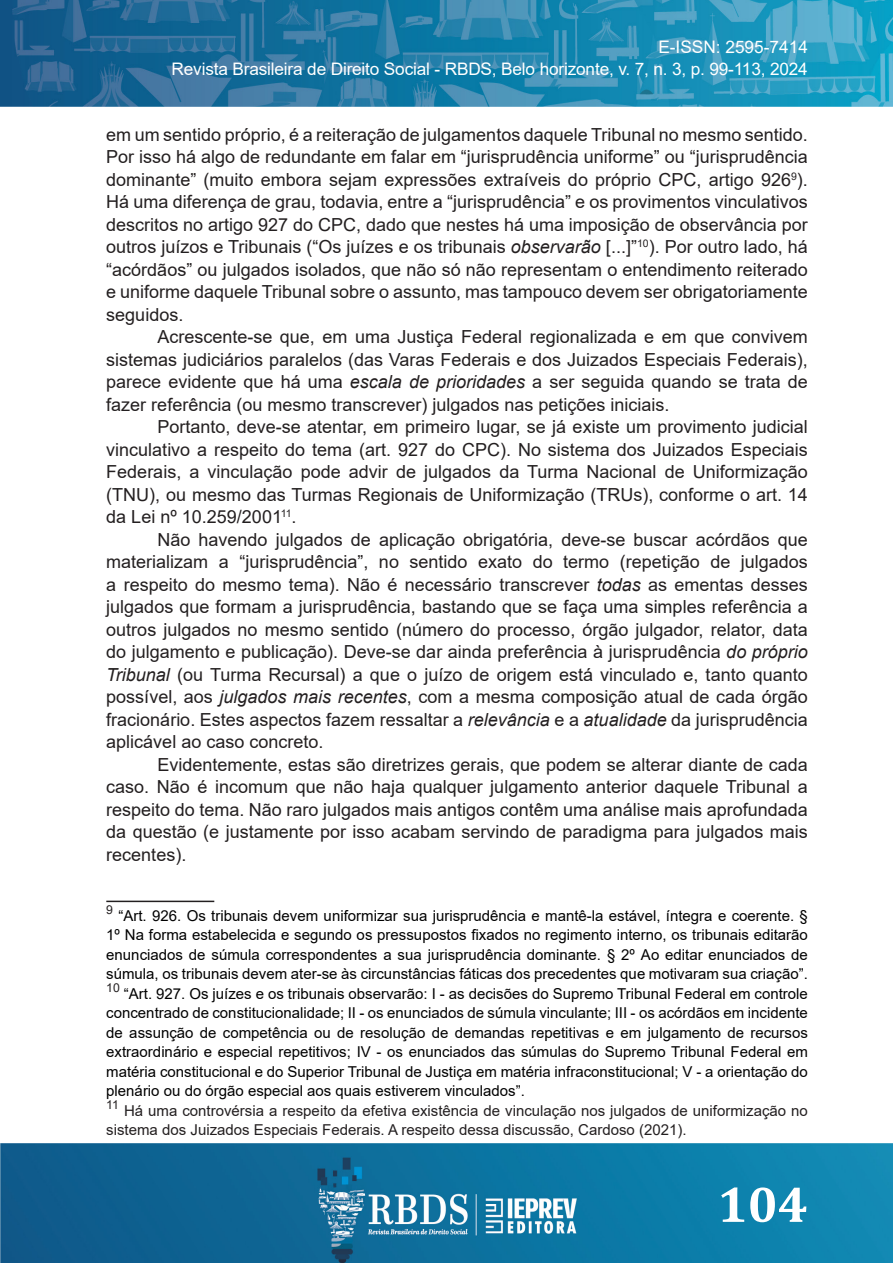
<style>
.page{position:relative;width:893px;height:1263px;background:#fff}
.page>*{position:absolute;margin:0;border:0;box-sizing:border-box;transform-origin:0 0}
.t1{font:700 51px "Cambria";color:#fff}
.NORMAL_RBDS{font:18px/22.5px "Arial";color:#231f20;text-align:justify}
.t2{font:17.25px/22.5px "Arial";letter-spacing:-.01em;color:#fff;text-align:right}
.NOTA_DE_RODAPÉ_RBDS{font:15px/19.5px "Arial";color:#000;text-align:justify}
.NOTA_DE_RODAPÉ_RBDS-2{font:15px/19.5px "Arial";color:#231f20}
.NOTA_DE_RODAPÉ_RBDS-3{font:12.3px "Arial";color:#231f20}
.s1{font-style:italic}
</style>
<div class="page">
<img style="left:1px;top:0;width:892px;height:106px">
<img style="left:0;top:1144px;width:893px;height:119px">
<hr style="left:106px;top:901px;width:108px;height:1px;background:#231f20">
<p class="t2" style="left:172px;top:36px;width:638px">E-ISSN: 2595-7414<br>Revista Brasileira de Direito Social - RBDS, Belo horizonte, v. 7, n. 3, p. 99-113, 2024</p>
<p class="NORMAL_RBDS" style="left:106px;top:123px;width:703px">em um sentido próprio, é a reiteração de julgamentos daquele Tribunal no mesmo sentido.<br>Por isso há algo de redundante em falar em “jurisprudência uniforme” ou “jurisprudência dominante” (muito embora sejam expressões extraíveis do próprio CPC, artigo 926<sup>9</sup>).<br>Há uma diferença de grau, todavia, entre a “jurisprudência” e os provimentos vinculativos descritos no artigo 927 do CPC, dado que nestes há uma imposição de observância por outros juízos e Tribunais (“Os juízes e os tribunais <span class="s1">observarão</span> [...]”<sup>10</sup>). Por outro lado, há “acórdãos” ou julgados isolados, que não só não representam o entendimento reiterado e uniforme daquele Tribunal sobre o assunto, mas tampouco devem ser obrigatoriamente seguidos.</p>
<p class="NORMAL_RBDS" style="left:106px;top:325px;width:703px;text-indent:51px">Acrescente-se que, em uma Justiça Federal regionalizada e em que convivem sistemas judiciários paralelos (das Varas Federais e dos Juizados Especiais Federais), parece evidente que há uma <span class="s1">escala de prioridades</span> a ser seguida quando se trata de fazer referência (ou mesmo transcrever) julgados nas petições iniciais.</p>
<p class="NORMAL_RBDS" style="left:106px;top:415px;width:703px;text-indent:51px">Portanto, deve-se atentar, em primeiro lugar, se já existe um provimento judicial vinculativo a respeito do tema (art. 927 do CPC). No sistema dos Juizados Especiais Federais, a vinculação pode advir de julgados da Turma Nacional de Uniformização (TNU), ou mesmo das Turmas Regionais de Uniformização (TRUs), conforme o art. 14 da Lei nº 10.259/2001<sup>11</sup>.</p>
<p class="NORMAL_RBDS" style="left:106px;top:528px;width:703px;text-indent:51px">Não havendo julgados de aplicação obrigatória, deve-se buscar acórdãos que materializam a “jurisprudência”, no sentido exato do termo (repetição de julgados a respeito do mesmo tema). Não é necessário transcrever <span class="s1">todas</span> as ementas desses julgados que formam a jurisprudência, bastando que se faça uma simples referência a outros julgados no mesmo sentido (número do processo, órgão julgador, relator, data do julgamento e publicação). Deve-se dar ainda preferência à jurisprudência <span class="s1">do próprio Tribunal</span> (ou Turma Recursal) a que o juízo de origem está vinculado e, tanto quanto possível, aos <span class="s1">julgados mais recentes</span>, com a mesma composição atual de cada órgão fracionário. Estes aspectos fazem ressaltar a <span class="s1">relevância</span> e a <span class="s1">atualidade</span> da jurisprudência aplicável ao caso concreto.</p>
<p class="NORMAL_RBDS" style="left:106px;top:753px;width:703px;text-indent:51px">Evidentemente, estas são diretrizes gerais, que podem se alterar diante de cada caso. Não é incomum que não haja qualquer julgamento anterior daquele Tribunal a respeito do tema. Não raro julgados mais antigos contêm uma análise mais aprofundada da questão (e justamente por isso acabam servindo de paradigma para julgados mais recentes).</p>
<p class="NOTA_DE_RODAPÉ_RBDS-3" style="left:106px;top:901px;width:8px">9</p>
<p class="NOTA_DE_RODAPÉ_RBDS" style="left:106px;top:906px;width:703px;text-indent:12px">“Art. 926. Os tribunais devem uniformizar sua jurisprudência e mantê-la estável, íntegra e coerente. § 1º Na forma estabelecida e segundo os pressupostos fixados no regimento interno, os tribunais editarão enunciados de súmula correspondentes a sua jurisprudência dominante. § 2º Ao editar enunciados de súmula, os tribunais devem ater-se às circunstâncias fáticas dos precedentes que motivaram sua criação”.</p>
<p class="NOTA_DE_RODAPÉ_RBDS-3" style="left:106px;top:979px;width:15px">10</p>
<p class="NOTA_DE_RODAPÉ_RBDS" style="left:106px;top:984px;width:703px;text-indent:18px">“Art. 927. Os juízes e os tribunais observarão: I - as decisões do Supremo Tribunal Federal em controle concentrado de constitucionalidade; II - os enunciados de súmula vinculante; III - os acórdãos em incidente de assunção de competência ou de resolução de demandas repetitivas e em julgamento de recursos extraordinário e especial repetitivos; IV - os enunciados das súmulas do Supremo Tribunal Federal em matéria constitucional e do Superior Tribunal de Justiça em matéria infraconstitucional; V - a orientação do plenário ou do órgão especial aos quais estiverem vinculados”.</p>
<p class="NOTA_DE_RODAPÉ_RBDS-3" style="left:106px;top:1096px;width:14px">11</p>
<p class="NOTA_DE_RODAPÉ_RBDS-2" style="left:106px;top:1101px;width:703px;text-indent:18px">Há uma controvérsia a respeito da efetiva existência de vinculação nos julgados de uniformização no sistema dos Juizados Especiais Federais. A respeito dessa discussão, Cardoso (2021).</p>
<h1 class="t1" style="left:717px;top:1168px;width:92px">104</h1>
</div>
